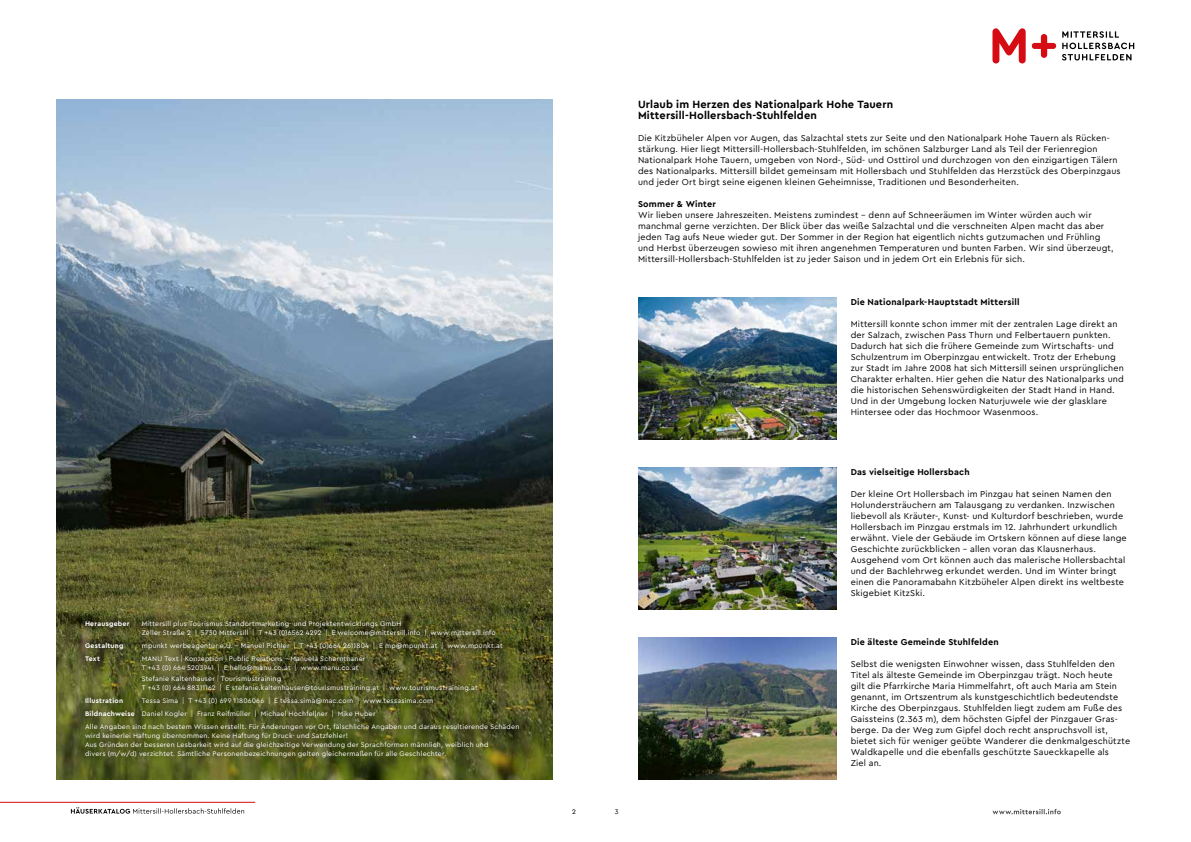
<style>
.page{position:relative;width:1191px;height:842px;background:#fff}
.page>*{position:absolute;margin:0;border:0;box-sizing:border-box;transform-origin:0 0}
.t1{font:700 11px/11px "Cera Pro";letter-spacing:.015em;color:#000}
.t2{font:9px/11px "Cera Pro";letter-spacing:.02em;color:#000}
.t3{font:700 9px "Cera Pro";letter-spacing:.025em;color:#000}
.t4{font:7px/9px "Cera Pro";letter-spacing:.03em;color:#fff}
.t5{font:700 7px "Cera Pro";letter-spacing:.03em;color:#fff}
.t6{font:7px "Cera Pro";color:#000}
.s1{font-weight:300;font-size:10.5px}
.s2{font-weight:700}
</style>
<div class="page">
<hr style="left:0;top:802px;width:255px;height:1px;background:#d50c14">
<svg style="left:992px;top:809px;width:68px;height:5px"></svg>
<svg style="left:1062px;top:31px;width:72px;height:30px"></svg>
<svg style="left:992px;top:28px;width:64px;height:35px"></svg>
<svg style="left:71px;top:807px;width:173px;height:7px"></svg>
<img style="left:57px;top:99px;width:496px;height:681px">
<img style="left:638px;top:298px;width:198px;height:141px">
<img style="left:638px;top:468px;width:198px;height:141px">
<img style="left:638px;top:638px;width:198px;height:142px">
<svg style="left:78px;top:613px;width:448px;height:151px;background:#505422"></svg>
<p class="t5" style="left:85px;top:619px;width:46px">Herausgeber</p>
<p class="t4" style="left:142px;top:619px;width:355px">Mittersill plus Tourismus Standortmarketing- und Projektentwicklungs GmbH<br>Zeller Straße 2 <span class="s1">I</span> 5730 Mittersill <span class="s1">I</span> T +43 (0)6562 4292 <span class="s1">I</span> E welcome@mittersill.info <span class="s1">I</span> www.mittersill.info</p>
<p class="t5" style="left:85px;top:641px;width:40px">Gestaltung</p>
<p class="t4" style="left:142px;top:641px;width:362px">mpunkt werbeagentur e.U. – Manuel Pichler <span class="s1">I</span> T +43 (0)664 2611804 <span class="s1">I</span> E mp@mpunkt.at <span class="s1">I</span> www.mpunkt.at</p>
<p class="t5" style="left:85px;top:654px;width:16px">Text</p>
<p class="t4" style="left:142px;top:654px;width:225px">MANU Text <span class="s1">I</span> Konzeption <span class="s1">I</span> Public Relations – Manuela Schernthaner<br>T +43 (0) 664 5203941 <span class="s1">I</span> E hello@manu.co.at <span class="s1">I</span> www.manu.co.at</p>
<p class="t4" style="left:142px;top:674px;width:337px">Stefanie Kaltenhauser <span class="s1">I</span> Tourismustraining<br>T +43 (0) 664 88311162 <span class="s1">I</span> E stefanie.kaltenhauser@tourismustraining.at <span class="s1">I</span> www.tourismustraining.at</p>
<p class="t5" style="left:85px;top:696px;width:40px">Illustration</p>
<p class="t4" style="left:85px;top:694px;width:436px;line-height:13px;text-indent:57px">Tessa Sima <span class="s1">I</span> T +43 (0) 699 11806066 <span class="s1">I</span> E tessa.sima@mac.com <span class="s1">I</span> www.tessasima.com<br><span class="s2">Bildnachweise</span> Daniel Kogler <span class="s1">I</span> Franz Reifmüller <span class="s1">I</span> Michael Hochfellner <span class="s1">I</span> Mike Huber<br>Alle Angaben sind nach bestem Wissen erstellt. Für Änderungen vor Ort, fälschliche Angaben und daraus resultierende Schäden</p>
<p class="t4" style="left:85px;top:731px;width:405px">wird keinerlei Haftung übernommen. Keine Haftung für Druck- und Satzfehler!<br>Aus Gründen der besseren Lesbarkeit wird auf die gleichzeitige Verwendung der Sprachformen männlich, weiblich und divers (m/w/d) verzichtet. Sämtliche Personenbezeichnungen gelten gleichermaßen für alle Geschlechter.</p>
<p class="t1" style="left:638px;top:98px;width:257px">Urlaub im Herzen des Nationalpark Hohe Tauern<br>Mittersill-Hollersbach-Stuhlfelden</p>
<p class="t2" style="left:638px;top:132px;width:484px">Die Kitzbüheler Alpen vor Augen, das Salzachtal stets zur Seite und den Nationalpark Hohe Tauern als Rücken&shy;stärkung. Hier liegt Mittersill-Hollersbach-Stuhlfelden, im schönen Salzburger Land als Teil der Ferienregion Nationalpark Hohe Tauern, umgeben von Nord-, Süd- und Osttirol und durchzogen von den einzigartigen Tälern des Nationalparks. Mittersill bildet gemeinsam mit Hollersbach und Stuhlfelden das Herzstück des Oberpinzgaus und jeder Ort birgt seine eigenen kleinen Geheimnisse, Traditionen und Besonderheiten.</p>
<p class="t3" style="left:638px;top:198px;width:79px">Sommer &amp; Winter</p>
<p class="t2" style="left:638px;top:209px;width:477px">Wir lieben unsere Jahreszeiten. Meistens zumindest – denn auf Schneeräumen im Winter würden auch wir manchmal gerne verzichten. Der Blick über das weiße Salzachtal und die verschneiten Alpen macht das aber jeden Tag aufs Neue wieder gut. Der Sommer in der Region hat eigentlich nichts gutzumachen und Frühling und Herbst überzeugen sowieso mit ihren angenehmen Temperaturen und bunten Farben. Wir sind überzeugt, Mittersill-Hollersbach-Stuhlfelden ist zu jeder Saison und in jedem Ort ein Erlebnis für sich.</p>
<p class="t3" style="left:850px;top:296px;width:170px">Die Nationalpark-Hauptstadt Mittersill</p>
<p class="t2" style="left:850px;top:318px;width:275px">Mittersill konnte schon immer mit der zentralen Lage direkt an der Salzach, zwischen Pass Thurn und Felbertauern punkten.<br>Dadurch hat sich die frühere Gemeinde zum Wirtschafts- und Schulzentrum im Oberpinzgau entwickelt. Trotz der Erhebung zur Stadt im Jahre 2008 hat sich Mittersill seinen ursprünglichen Charakter erhalten. Hier gehen die Natur des Nationalparks und die historischen Sehenswürdigkeiten der Stadt Hand in Hand.<br>Und in der Umgebung locken Naturjuwele wie der glasklare Hintersee oder das Hochmoor Wasenmoos.</p>
<p class="t6" style="left:572px;top:807px;width:5px">2</p>
<p class="t6" style="left:615px;top:807px;width:5px">3</p>
<p class="t3" style="left:850px;top:466px;width:120px">Das vielseitige Hollersbach</p>
<p class="t2" style="left:850px;top:488px;width:277px">Der kleine Ort Hollersbach im Pinzgau hat seinen Namen den Holundersträuchern am Talausgang zu verdanken. Inzwischen liebevoll als Kräuter-, Kunst- und Kulturdorf beschrieben, wurde Hollersbach im Pinzgau erstmals im 12. Jahrhundert urkundlich erwähnt. Viele der Gebäude im Ortskern können auf diese lange Geschichte zurückblicken – allen voran das Klausnerhaus.<br>Ausgehend vom Ort können auch das malerische Hollersbachtal und der Bachlehrweg erkundet werden. Und im Winter bringt einen die Panoramabahn Kitzbüheler Alpen direkt ins weltbeste Skigebiet KitzSki.</p>
<p class="t3" style="left:850px;top:636px;width:150px">Die älteste Gemeinde Stuhlfelden</p>
<p class="t2" style="left:850px;top:658px;width:281px">Selbst die wenigsten Einwohner wissen, dass Stuhlfelden den Titel als älteste Gemeinde im Oberpinzgau trägt. Noch heute<br>gilt die Pfarrkirche Maria Himmelfahrt, oft auch Maria am Stein genannt, im Ortszentrum als kunstgeschichtlich bedeutendste Kirche des Oberpinzgaus. Stuhlfelden liegt zudem am Fuße des Gaissteins (2.363 m), dem höchsten Gipfel der Pinzgauer Gras&shy;berge. Da der Weg zum Gipfel doch recht anspruchsvoll ist, bietet sich für weniger geübte Wanderer die denkmalgeschützte Waldkapelle und die ebenfalls geschützte Saueckkapelle als<br>Ziel an.</p>
</div>
